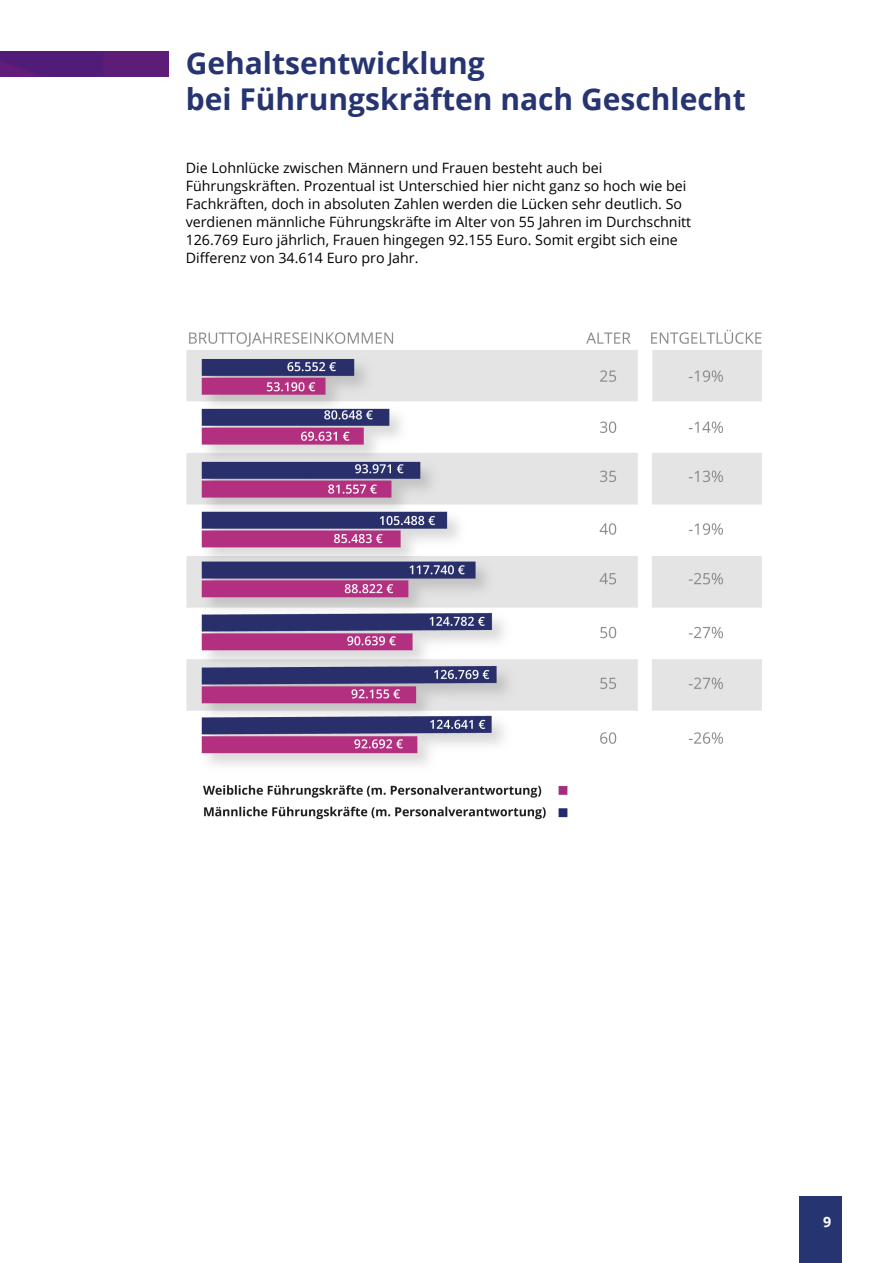
<style>
.page{position:relative;width:893px;height:1263px;background:#fff}
.page>*{position:absolute;margin:0;border:0;box-sizing:border-box;transform-origin:0 0}
.t1{font:700 30px/36px "Open Sans";color:#263472}
.t2{font:14.25px/18px "Open Sans";color:#000001}
.t3{font:700 14.25px "Open Sans";color:#fff}
</style>
<div class="page">
<div style="left:799px;top:1196px;width:43px;height:67px;background:#263472"></div>
<img style="left:0;top:51px;width:169px;height:26px">
<img style="left:186px;top:329px;width:576px;height:491px">
<p class="t1" style="left:186px;top:44px;width:561px">Gehaltsentwicklung<br>bei Führungskräften nach Geschlecht</p>
<p class="t2" style="left:186px;top:158px;width:507px">Die Lohnlücke zwischen Männern und Frauen besteht auch bei Führungskräften. Prozentual ist Unterschied hier nicht ganz so hoch wie bei Fachkräften, doch in absoluten Zahlen werden die Lücken sehr deutlich. So verdienen männliche Führungskräfte im Alter von 55 Jahren im Durchschnitt 126.769 Euro jährlich, Frauen hingegen 92.155 Euro. Somit ergibt sich eine Differenz von 34.614 Euro pro Jahr.</p>
<p class="t3" style="left:823px;top:1212px;width:10px">9</p>
</div>
